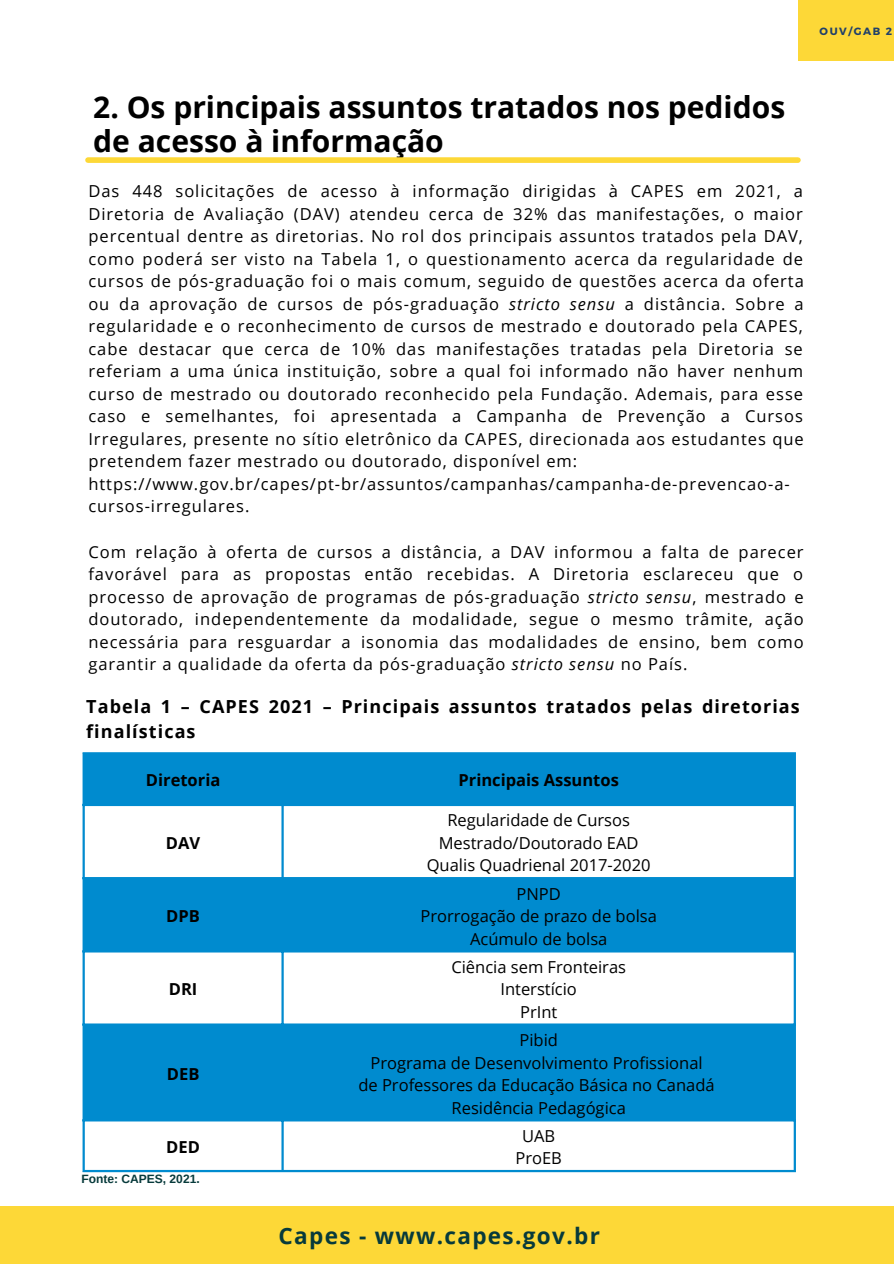
<style>
.page{position:relative;width:894px;height:1264px;background:#fff}
.page>*{position:absolute;margin:0;border:0;box-sizing:border-box;transform-origin:0 0}
.t1{font:700 30px/33.8px "Open Sans";color:#000}
.t2{font:700 22.5px "Open Sans";letter-spacing:.06em;color:#073a3b}
.t3{font:700 18px/24.8px "Open Sans";letter-spacing:.06em;color:#000}
.t4{font:16.5px/22.5px "Open Sans";color:#000;text-align:justify}
.t5{font:16.5px/22.5px "Open Sans";letter-spacing:.06em;color:#000}
.t6{font:700 16.5px "Open Sans";color:#000}
.t7{font:700 12px "Arimo";color:#073a3b}
.t8{font:700 10.5px "Montserrat";letter-spacing:.15em;color:#20406a}
.s1{font-style:italic}
</style>
<div class="page">
<div style="left:0;top:1206px;width:893px;height:57px;background:#fdd837"></div>
<div style="left:88px;top:157px;width:709px;height:6px;background:#fdd837"></div>
<svg style="left:85px;top:754px;width:708px;height:365px;fill:#008bcf"></svg>
<hr style="left:82px;top:754px;width:3px;height:415px;background:#008bcf">
<hr style="left:281px;top:754px;width:2px;height:415px;background:#008bcf">
<hr style="left:793px;top:754px;width:2px;height:415px;background:#008bcf">
<hr style="left:82px;top:752px;width:713px;height:2px;background:#008bcf">
<hr style="left:82px;top:803px;width:713px;height:3px;background:#008bcf">
<hr style="left:82px;top:877px;width:713px;height:2px;background:#008bcf">
<hr style="left:82px;top:950px;width:713px;height:2px;background:#008bcf">
<hr style="left:82px;top:1023px;width:713px;height:2px;background:#008bcf">
<hr style="left:82px;top:1119px;width:713px;height:2px;background:#008bcf">
<hr style="left:82px;top:1169px;width:713px;height:3px;background:#008bcf">
<div style="left:798px;top:0;width:95px;height:61px;background:#fdd837"></div>
<p class="t8" style="left:819px;top:24px;width:74px">OUV/GAB 2</p>
<p class="t1" style="left:93px;top:90px;width:693px">2. Os principais assuntos tratados nos pedidos de acesso à informação</p>
<p class="t4" style="left:88px;top:179px;width:717px">Das 448 solicitações de acesso à informação dirigidas à CAPES em 2021, a Diretoria de Avaliação (DAV) atendeu cerca de 32% das manifestações, o maior percentual dentre as diretorias. No rol dos principais assuntos tratados pela DAV, como poderá ser visto na Tabela 1, o questionamento acerca da regularidade de cursos de pós-graduação foi o mais comum, seguido de questões acerca da oferta ou da aprovação de cursos de pós-graduação <span class="s1">stricto sensu</span> a distância. Sobre a regularidade e o reconhecimento de cursos de mestrado e doutorado pela CAPES, cabe destacar que cerca de 10% das manifestações tratadas pela Diretoria se referiam a uma única instituição, sobre a qual foi informado não haver nenhum curso de mestrado ou doutorado reconhecido pela Fundação. Ademais, para esse caso e semelhantes, foi apresentada a Campanha de Prevenção a Cursos Irregulares, presente no sítio eletrônico da CAPES, direcionada aos estudantes que pretendem fazer mestrado ou doutorado, disponível em:</p>
<p class="t5" style="left:88px;top:472px;width:702px">https://www.gov.br/capes/pt-br/assuntos/campanhas/campanha-de-prevencao-a&shy;cursos-irregulares.</p>
<p class="t4" style="left:88px;top:540px;width:716px">Com relação à oferta de cursos a distância, a DAV informou a falta de parecer favorável para as propostas então recebidas. A Diretoria esclareceu que o processo de aprovação de programas de pós-graduação <span class="s1">stricto sensu</span>, mestrado e doutorado, independentemente da modalidade, segue o mesmo trâmite, ação necessária para resguardar a isonomia das modalidades de ensino, bem como garantir a qualidade da oferta da pós-graduação <span class="s1">stricto sensu</span> no País.</p>
<p class="t3" style="left:86px;top:693px;width:715px">Tabela 1 – CAPES 2021 – Principais assuntos tratados pelas diretorias finalísticas</p>
<p class="t6" style="left:146px;top:768px;width:76px">Diretoria</p>
<p class="t6" style="left:458px;top:768px;width:162px">Principais Assuntos</p>
<p class="t6" style="left:166px;top:831px;width:36px">DAV</p>
<p class="t6" style="left:166px;top:904px;width:35px">DPB</p>
<p class="t6" style="left:169px;top:977px;width:30px">DRI</p>
<p class="t6" style="left:167px;top:1062px;width:34px">DEB</p>
<p class="t6" style="left:166px;top:1135px;width:35px">DED</p>
<p class="t7" style="left:82px;top:1172px;width:120px">Fonte: CAPES, 2021.</p>
<p class="t4" style="left:447px;top:808px;width:184px">Regularidade de Cursos</p>
<p class="t4" style="left:438px;top:831px;width:201px">Mestrado/Doutorado EAD</p>
<p class="t4" style="left:426px;top:853px;width:225px">Qualis Quadrienal 2017-2020</p>
<p class="t4" style="left:516px;top:881px;width:46px">PNPD</p>
<p class="t4" style="left:420px;top:904px;width:238px">Prorrogação de prazo de bolsa</p>
<p class="t4" style="left:470px;top:927px;width:139px">Acúmulo de bolsa</p>
<p class="t4" style="left:451px;top:955px;width:176px">Ciência sem Fronteiras</p>
<p class="t4" style="left:500px;top:977px;width:78px">Interstício</p>
<p class="t4" style="left:520px;top:1000px;width:39px">PrInt</p>
<p class="t4" style="left:519px;top:1028px;width:40px">Pibid</p>
<p class="t4" style="left:370px;top:1050px;width:334px">Programa de Desenvolvimento Profissional</p>
<p class="t4" style="left:358px;top:1073px;width:358px">de Professores da Educação Básica no Canadá</p>
<p class="t4" style="left:451px;top:1095px;width:176px">Residência Pedagógica</p>
<p class="t4" style="left:522px;top:1124px;width:35px">UAB</p>
<p class="t4" style="left:515px;top:1146px;width:48px">ProEB</p>
<p class="t2" style="left:278px;top:1219px;width:323px">Capes - www.capes.gov.br</p>
</div>
